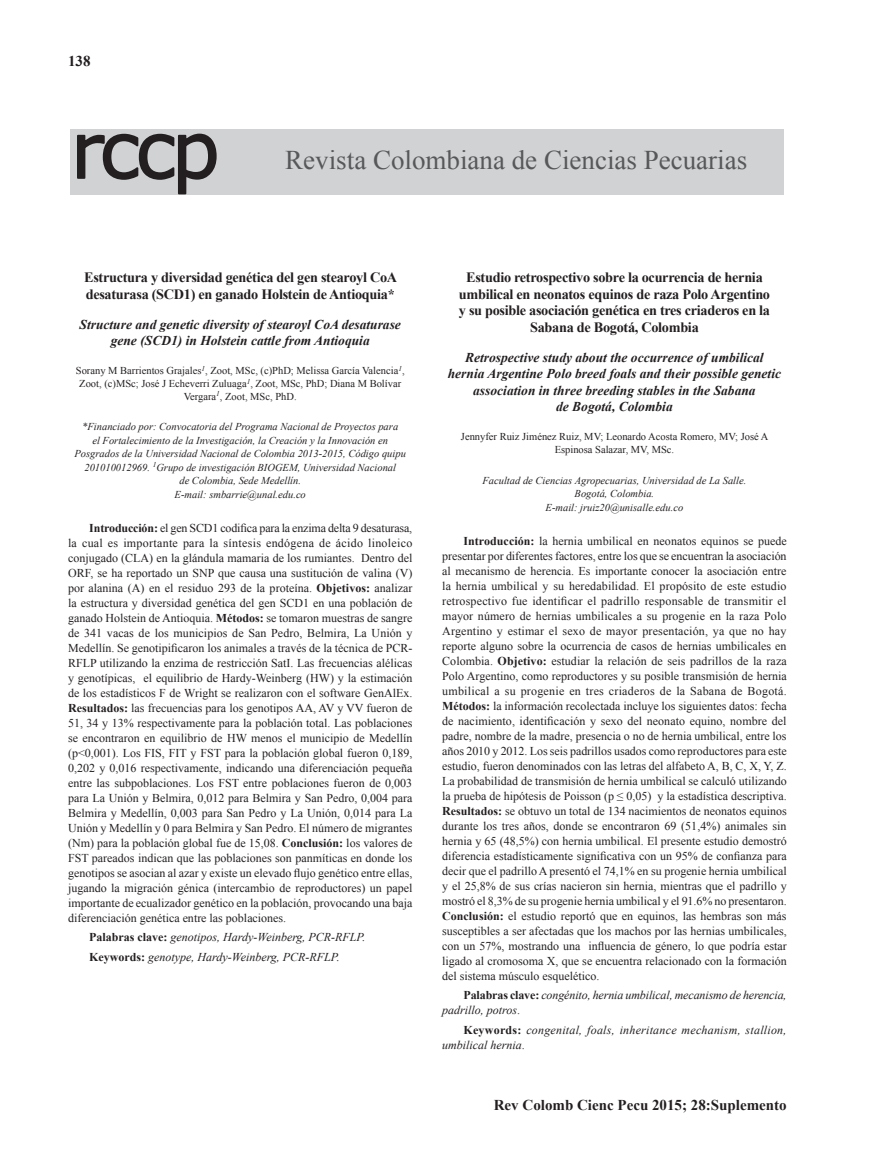
<style>
.page{position:relative;width:876px;height:1170px;background:#fff}
.page>*{position:absolute;margin:0;border:0;box-sizing:border-box;transform-origin:0 0}
.t1{font:27px "Times New Roman";color:#57585a}
.t2{font:700 15px "Times New Roman";color:#231f20}
.t3{font:700 14.25px/16.5px "Times New Roman";letter-spacing:-.02em;color:#231f20}
.t4{font:italic 700 13.5px/16.5px "Times New Roman";color:#231f20;text-align:center}
.t5{font:12px/15px "Times New Roman";color:#231f20;text-align:justify}
.t6{font:italic 12px/19.2px "Times New Roman";color:#231f20}
.t7{font:italic 12px/15px "Times New Roman";letter-spacing:.02em;color:#231f20}
.t8{font:italic 10.5px/13.5px "Times New Roman";color:#231f20;text-align:center}
.t9{font:10.5px/12.6px "Times New Roman";color:#231f20;text-align:center}
.s1{font-weight:700}
.s2{font-weight:700;font-style:normal}
.s3{font-style:normal}
</style>
<div class="page">
<div style="left:71px;top:129px;width:713px;height:66px;background:#d1d2d4"></div>
<svg style="left:77px;top:133px;width:140px;height:62px"></svg>
<p class="t2" style="left:68px;top:50px;width:24px">138</p>
<h1 class="t1" style="left:285px;top:141px;width:463px">Revista Colombiana de Ciencias Pecuarias</h1>
<p class="t3" style="left:84px;top:269px;width:315px">Estructura y diversidad genética del gen stearoyl CoA desaturasa (SCD1) en ganado Holstein de Antioquia*</p>
<p class="t4" style="left:80px;top:315px;width:323px">Structure and genetic diversity of stearoyl CoA desaturase gene (SCD1) in Holstein cattle from Antioquia</p>
<p class="t9" style="left:76px;top:364px;width:330px">Sorany M Barrientos Grajales<sup>1</sup>, Zoot, MSc, (c)PhD; Melissa García Valencia<sup>1</sup>,<br>Zoot, (c)MSc; José J Echeverri Zuluaga<sup>1</sup>, Zoot, MSc, PhD; Diana M Bolívar<br>Vergara<sup>1</sup>, Zoot, MSc, PhD.</p>
<p class="t8" style="left:75px;top:419px;width:333px">*Financiado por: Convocatoria del Programa Nacional de Proyectos para<br>el Fortalecimiento de la Investigación, la Creación y la Innovación en Posgrados de la Universidad Nacional de Colombia 2013-2015, Código quipu 201010012969. <sup>1</sup>Grupo de investigación BIOGEM, Universidad Nacional<br>de Colombia, Sede Medellín.<br>E-mail: smbarrie@unal.edu.co</p>
<p class="t5" style="left:68px;top:520px;width:346px;text-indent:21px"><span class="s1">Introducción:</span> el gen SCD1 codifica para la enzima delta 9 desaturasa, la cual es importante para la síntesis endógena de ácido linoleico conjugado (CLA) en la glándula mamaria de los rumiantes. Dentro del ORF, se ha reportado un SNP que causa una sustitución de valina (V) por alanina (A) en el residuo 293 de la proteína. <span class="s1">Objetivos:</span> analizar la estructura y diversidad genética del gen SCD1 en una población de ganado Holstein de Antioquia. <span class="s1">Métodos:</span> se tomaron muestras de sangre de 341 vacas de los municipios de San Pedro, Belmira, La Unión y Medellín. Se genotipificaron los animales a través de la técnica de PCR-RFLP utilizando la enzima de restricción SatI. Las frecuencias alélicas y genotípicas, el equilibrio de Hardy-Weinberg (HW) y la estimación de los estadísticos F de Wright se realizaron con el software GenAlEx.<br><span class="s1">Resultados:</span> las frecuencias para los genotipos AA, AV y VV fueron de 51, 34 y 13% respectivamente para la población total. Las poblaciones se encontraron en equilibrio de HW menos el municipio de Medellín (p&lt;0,001). Los FIS, FIT y FST para la población global fueron 0,189, 0,202 y 0,016 respectivamente, indicando una diferenciación pequeña entre las subpoblaciones. Los FST entre poblaciones fueron de 0,003 para La Unión y Belmira, 0,012 para Belmira y San Pedro, 0,004 para Belmira y Medellín, 0,003 para San Pedro y La Unión, 0,014 para La Unión y Medellín y 0 para Belmira y San Pedro. El número de migrantes (Nm) para la población global fue de 15,08. <span class="s1">Conclusión:</span> los valores de FST pareados indican que las poblaciones son panmíticas en donde los genotipos se asocian al azar y existe un elevado flujo genético entre ellas, jugando la migración génica (intercambio de reproductores) un papel importante de ecualizador genético en la población, provocando una baja diferenciación genética entre las poblaciones.</p>
<p class="t6" style="left:89px;top:927px;width:278px"><span class="s2">Palabras clave:</span> genotipos, Hardy-Weinberg, PCR-RFLP.<br><span class="s2">Keywords:</span> genotype, Hardy-Weinberg, PCR-RFLP.</p>
<p class="t3" style="left:459px;top:269px;width:313px;text-align:center">Estudio retrospectivo sobre la ocurrencia de hernia umbilical en neonatos equinos de raza Polo Argentino y su posible asociación genética en tres criaderos en la Sabana de Bogotá, Colombia</p>
<p class="t4" style="left:448px;top:348px;width:335px">Retrospective study about the occurrence of umbilical hernia Argentine Polo breed foals and their possible genetic association in three breeding stables in the Sabana<br>de Bogotá, Colombia</p>
<p class="t9" style="left:461px;top:430px;width:309px">Jennyfer Ruiz Jiménez Ruiz, MV; Leonardo Acosta Romero, MV; José A<br>Espinosa Salazar, MV, MSc.</p>
<p class="t8" style="left:482px;top:473px;width:265px">Facultad de Ciencias Agropecuarias, Universidad de La Salle.<br>Bogotá, Colombia.<br>E-mail: jruiz20@unisalle.edu.co</p>
<p class="t5" style="left:442px;top:533px;width:346px;text-indent:21px"><span class="s1">Introducción:</span> la hernia umbilical en neonatos equinos se puede presentar por diferentes factores, entre los que se encuentran la asociación al mecanismo de herencia. Es importante conocer la asociación entre la hernia umbilical y su heredabilidad. El propósito de este estudio retrospectivo fue identificar el padrillo responsable de transmitir el mayor número de hernias umbilicales a su progenie en la raza Polo Argentino y estimar el sexo de mayor presentación, ya que no hay reporte alguno sobre la ocurrencia de casos de hernias umbilicales en Colombia. <span class="s1">Objetivo:</span> estudiar la relación de seis padrillos de la raza Polo Argentino, como reproductores y su posible transmisión de hernia umbilical a su progenie en tres criaderos de la Sabana de Bogotá.<br><span class="s1">Métodos:</span> la información recolectada incluye los siguientes datos: fecha de nacimiento, identificación y sexo del neonato equino, nombre del padre, nombre de la madre, presencia o no de hernia umbilical, entre los años 2010 y 2012. Los seis padrillos usados como reproductores para este estudio, fueron denominados con las letras del alfabeto A, B, C, X, Y, Z.<br>La probabilidad de transmisión de hernia umbilical se calculó utilizando la prueba de hipótesis de Poisson (p ≤ 0,05) y la estadística descriptiva.<br><span class="s1">Resultados:</span> se obtuvo un total de 134 nacimientos de neonatos equinos durante los tres años, donde se encontraron 69 (51,4%) animales sin hernia y 65 (48,5%) con hernia umbilical. El presente estudio demostró diferencia estadísticamente significativa con un 95% de confianza para decir que el padrillo A presentó el 74,1% en su progenie hernia umbilical y el 25,8% de sus crías nacieron sin hernia, mientras que el padrillo y mostró el 8,3% de su progenie hernia umbilical y el 91.6% no presentaron.<br><span class="s1">Conclusión:</span> el estudio reportó que en equinos, las hembras son más susceptibles a ser afectadas que los machos por las hernias umbilicales, con un 57%, mostrando una influencia de género, lo que podría estar ligado al cromosoma X, que se encuentra relacionado con la formación del sistema músculo esquelético.</p>
<p class="t6" style="left:442px;top:987px;width:346px;line-height:15px;text-indent:21px"><span class="s2">Palabras clave:</span> congénito, hernia umbilical, mecanismo de herencia, padrillo, potros<span class="s3">.</span></p>
<p class="t7" style="left:442px;top:1021px;width:346px;text-indent:21px"><span class="s2">Keywords:</span> congenital, foals, inheritance mechanism, stallion, umbilical hernia<span class="s3">.</span></p>
<p class="t2" style="left:494px;top:1093px;width:294px">Rev Colomb Cienc Pecu 2015; 28:Suplemento</p>
</div>
